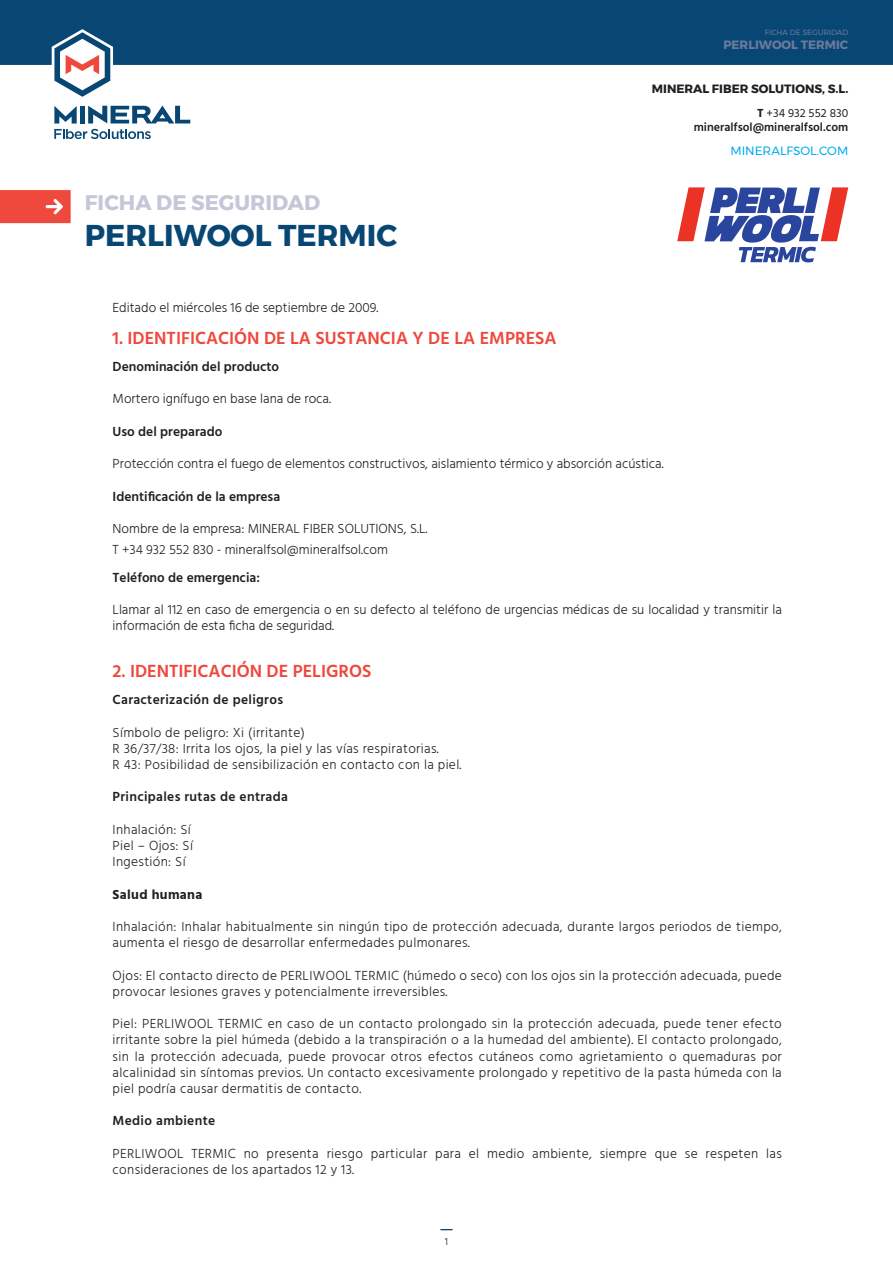
<style>
.page{position:relative;width:893px;height:1263px;background:#fff}
.page>*{position:absolute;margin:0;border:0;box-sizing:border-box;transform-origin:0 0}
.t1{font:700 30px "Montserrat";color:#084774}
.t2{font:700 21px "Montserrat";color:#c4c7d7}
.t3{font:600 18px "Hind";color:#ef483c}
.t4{font:300 13.5px/16.2px "Hind";letter-spacing:.025em;color:#231f20}
.t5{font:300 13.5px/21px "Hind";color:#231f20}
.t6{font:600 13.5px "Hind";color:#231f20}
.t7{font:600 13.5px "Hind";letter-spacing:.025em;color:#231f20}
.t8{font:700 13.5px "Hind";letter-spacing:.025em;color:#231f20}
.t9{font:600 12px/14.4px "Hind";color:#231f20;text-align:right}
.t10{font:700 12px "Montserrat";color:#231f20}
.t11{font:700 12px "Montserrat";color:#6b7a9c}
.t12{font:12px "Montserrat";color:#00aeef}
.t13{font:300 10.5px "Hind";color:#231f20}
.t14{font:7.5px "Montserrat";color:#6b7a9c}
.s1{font-weight:700}
.s2{font-weight:400}
</style>
<div class="page">
<svg style="left:54px;top:65px;width:56px;height:32px"></svg>
<svg style="left:54px;top:106px;width:136px;height:33px"></svg>
<div style="left:0;top:0;width:893px;height:65px;background:#084774"></div>
<svg style="left:677px;top:187px;width:171px;height:75px"></svg>
<svg style="left:0;top:190px;width:71px;height:33px;background:#ef5145"></svg>
<h2 class="t2" style="left:85px;top:186px;width:237px">FICHA DE SEGURIDAD</h2>
<h1 class="t1" style="left:85px;top:212px;width:314px">PERLIWOOL TERMIC</h1>
<p class="t14" style="left:765px;top:26px;width:85px">FICHA DE SEGURIDAD</p>
<p class="t11" style="left:723px;top:35px;width:126px">PERLIWOOL TERMIC</p>
<p class="t10" style="left:652px;top:80px;width:198px">MINERAL FIBER SOLUTIONS, S.L.</p>
<p class="t9" style="left:694px;top:106px;width:156px"><span class="s1">T</span> <span class="s2">+34 932 552 830 </span>mineralfsol@mineralfsol.com</p>
<p class="t12" style="left:730px;top:141px;width:119px">MINERALFSOL.COM</p>
<p class="t5" style="left:113px;top:297px;width:267px">Editado el miércoles 16 de septiembre de 2009.</p>
<h3 class="t3" style="left:113px;top:327px;width:446px">1. IDENTIFICACIÓN DE LA SUSTANCIA Y DE LA EMPRESA</h3>
<p class="t6" style="left:113px;top:358px;width:168px">Denominación del producto</p>
<p class="t5" style="left:113px;top:389px;width:220px">Mortero ignífugo en base lana de roca.</p>
<p class="t6" style="left:113px;top:423px;width:111px">Uso del preparado</p>
<p class="t5" style="left:113px;top:454px;width:553px">Protección contra el fuego de elementos constructivos, aislamiento térmico y absorción acústica.</p>
<p class="t6" style="left:113px;top:488px;width:169px">Identificación de la empresa</p>
<p class="t5" style="left:113px;top:519px;width:316px">Nombre de la empresa: MINERAL FIBER SOLUTIONS, S.L.<br>T +34 932 552 830 - mineralfsol@mineralfsol.com</p>
<p class="t6" style="left:113px;top:569px;width:149px">Teléfono de emergencia:</p>
<p class="t5" style="left:113px;top:602px;width:671px;line-height:16.2px">Llamar al 112 en caso de emergencia o en su defecto al teléfono de urgencias médicas de su localidad y transmitir la información de esta ficha de seguridad.</p>
<h3 class="t3" style="left:113px;top:660px;width:260px">2. IDENTIFICACIÓN DE PELIGROS</h3>
<p class="t7" style="left:113px;top:691px;width:172px">Caracterización de peligros</p>
<p class="t4" style="left:113px;top:725px;width:350px">Símbolo de peligro: Xi (irritante)<br>R 36/37/38: Irrita los ojos, la piel y las vías respiratorias.<br>R 43: Posibilidad de sensibilización en contacto con la piel.</p>
<p class="t7" style="left:113px;top:789px;width:177px">Principales rutas de entrada</p>
<p class="t4" style="left:113px;top:822px;width:82px">Inhalación: Sí<br>Piel – Ojos: Sí<br>Ingestión: Sí</p>
<p class="t8" style="left:113px;top:886px;width:91px">Salud humana</p>
<p class="t4" style="left:113px;top:919px;width:671px">Inhalación: Inhalar habitualmente sin ningún tipo de protección adecuada, durante largos periodos de tiempo, aumenta el riesgo de desarrollar enfermedades pulmonares.</p>
<p class="t4" style="left:113px;top:968px;width:671px">Ojos: El contacto directo de PERLIWOOL TERMIC (húmedo o seco) con los ojos sin la protección adecuada, puede provocar lesiones graves y potencialmente irreversibles.</p>
<p class="t4" style="left:113px;top:1016px;width:671px;text-align:justify">Piel: PERLIWOOL TERMIC en caso de un contacto prolongado sin la protección adecuada, puede tener efecto irritante sobre la piel húmeda (debido a la transpiración o a la humedad del ambiente). El contacto prolongado, sin la protección adecuada, puede provocar otros efectos cutáneos como agrietamiento o quemaduras por alcalinidad sin síntomas previos. Un contacto excesivamente prolongado y repetitivo de la pasta húmeda con la piel podría causar dermatitis de contacto.</p>
<p class="t7" style="left:113px;top:1113px;width:104px">Medio ambiente</p>
<p class="t4" style="left:113px;top:1146px;width:671px">PERLIWOOL TERMIC no presenta riesgo particular para el medio ambiente, siempre que se respeten las consideraciones de los apartados 12 y 13.</p>
<p class="t13" style="left:445px;top:1234px;width:5px">1</p>
</div>
